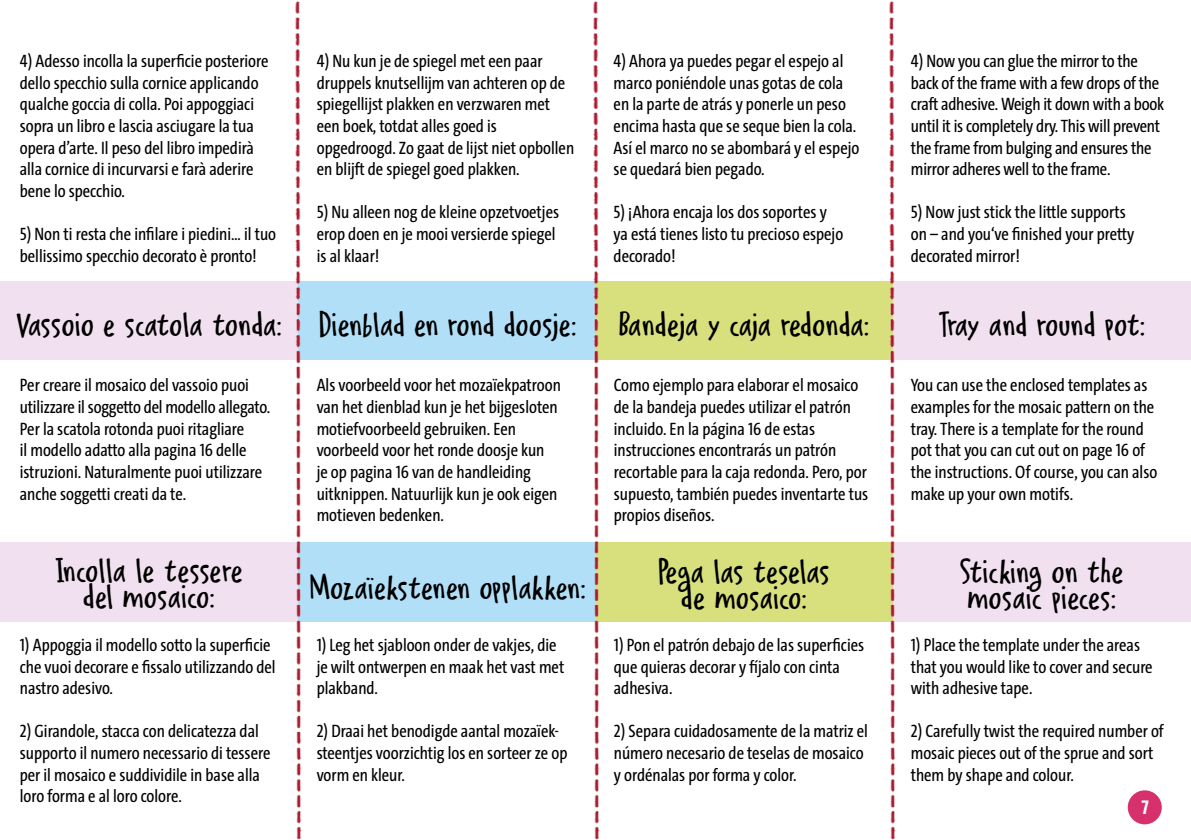
<style>
.page{position:relative;width:1191px;height:840px;background:#fff}
.page>*{position:absolute;margin:0;border:0;box-sizing:border-box;transform-origin:0 0}
.t1{font:36px/26px "Delivery Note";letter-spacing:.02em;color:#000;text-align:center}
.t2{font:700 20px "The Sans Cd LF7";color:#fff}
.t3{font:18px/21.6px "The Sans Cd LF5 Plain";color:#000}
</style>
<div class="page">
<div style="left:893px;top:281px;width:298px;height:78px;background:#f1e0ef"></div>
<div style="left:595px;top:281px;width:298px;height:78px;background:#d8e07d"></div>
<div style="left:298px;top:281px;width:297px;height:78px;background:#b1dff7"></div>
<div style="left:0;top:281px;width:298px;height:78px;background:#f1e0ef"></div>
<div style="left:893px;top:541px;width:298px;height:80px;background:#f1e0ef"></div>
<div style="left:595px;top:541px;width:298px;height:80px;background:#d8e07d"></div>
<div style="left:298px;top:541px;width:297px;height:80px;background:#b1dff7"></div>
<div style="left:0;top:541px;width:298px;height:80px;background:#f1e0ef"></div>
<img style="left:282px;top:1px;width:33px;height:838px">
<img style="left:580px;top:1px;width:33px;height:838px">
<img style="left:876px;top:1px;width:32px;height:838px">
<div style="left:1127px;top:789px;width:34px;height:34px;background:#d6316d;border-radius:50%"></div>
<p class="t3" style="left:20px;top:50px;width:250px">4) Adesso incolla la superficie posteriore dello specchio sulla cornice applicando qualche goccia di colla. Poi appoggiaci sopra un libro e lascia asciugare la tua opera d’arte. Il peso del libro impedirà alla cornice di incurvarsi e farà aderire bene lo specchio.</p>
<p class="t3" style="left:20px;top:222px;width:258px">5) Non ti resta che infilare i piedini… il tuo bellissimo specchio decorato è pronto!</p>
<p class="t3" style="left:317px;top:50px;width:259px">4) Nu kun je de spiegel met een paar druppels knutsellijm van achteren op de spiegellijst plakken en verzwaren met een boek, totdat alles goed is opgedroogd. Zo gaat de lijst niet opbollen en blijft de spiegel goed plakken.</p>
<p class="t3" style="left:317px;top:201px;width:244px">5) Nu alleen nog de kleine opzetvoetjes erop doen en je mooi versierde spiegel is al klaar!</p>
<p class="t3" style="left:613px;top:50px;width:247px">4) Ahora ya puedes pegar el espejo al marco poniéndole unas gotas de cola en la parte de atrás y ponerle un peso encima hasta que se seque bien la cola.<br>Así el marco no se abombará y el espejo se quedará bien pegado.</p>
<p class="t3" style="left:613px;top:201px;width:231px">5) ¡Ahora encaja los dos soportes y ya está tienes listo tu precioso espejo decorado!</p>
<p class="t3" style="left:911px;top:50px;width:255px">4) Now you can glue the mirror to the back of the frame with a few drops of the craft adhesive. Weigh it down with a book until it is completely dry. This will prevent the frame from bulging and ensures the mirror adheres well to the frame.</p>
<p class="t3" style="left:911px;top:201px;width:225px">5) Now just stick the little supports on – and you‘ve finished your pretty decorated mirror!</p>
<h1 class="t1" style="left:16px;top:312px;width:854px">Vassoio e scatola tonda: Dienblad en rond doosje: Bandeja y caja redonda:</h1>
<h1 class="t1" style="left:938px;top:312px;width:208px">Tray and round pot:</h1>
<p class="t3" style="left:20px;top:374px;width:252px">Per creare il mosaico del vassoio puoi utilizzare il soggetto del modello allegato.<br>Per la scatola rotonda puoi ritagliare<br>il modello adatto alla pagina 16 delle istruzioni. Naturalmente puoi utilizzare anche soggetti creati da te.</p>
<p class="t3" style="left:317px;top:374px;width:246px">Als voorbeeld voor het mozaïekpatroon van het dienblad kun je het bijgesloten motiefvoorbeeld gebruiken. Een voorbeeld voor het ronde doosje kun<br>je op pagina 16 van de handleiding uitknippen. Natuurlijk kun je ook eigen motieven bedenken.</p>
<p class="t3" style="left:614px;top:374px;width:256px">Como ejemplo para elaborar el mosaico de la bandeja puedes utilizar el patrón incluido. En la página 16 de estas instrucciones encontrarás un patrón recortable para la caja redonda. Pero, por supuesto, también puedes inventarte tus propios diseños.</p>
<p class="t3" style="left:910px;top:374px;width:248px">You can use the enclosed templates as examples for the mosaic pattern on the tray. There is a template for the round pot that you can cut out on page 16 of the instructions. Of course, you can also make up your own motifs.</p>
<h1 class="t1" style="left:55px;top:557px;width:189px">Incolla le tessere del mosaico:</h1>
<h1 class="t1" style="left:658px;top:558px;width:172px">Pega las teselas de mosaico:</h1>
<h1 class="t1" style="left:960px;top:558px;width:165px;text-align:left">Sticking on the mosaic pieces:</h1>
<h1 class="t1" style="left:310px;top:574px;width:277px">Mozaïekstenen opplakken:</h1>
<p class="t3" style="left:20px;top:633px;width:257px">1) Appoggia il modello sotto la superficie che vuoi decorare e fissalo utilizzando del nastro adesivo.</p>
<p class="t3" style="left:20px;top:719px;width:252px">2) Girandole, stacca con delicatezza dal supporto il numero necessario di tessere per il mosaico e suddividile in base alla loro forma e al loro colore.</p>
<p class="t3" style="left:317px;top:633px;width:249px">1) Leg het sjabloon onder de vakjes, die je wilt ontwerpen en maak het vast met plakband.</p>
<p class="t3" style="left:317px;top:719px;width:252px">2) Draai het benodigde aantal mozaïek&shy;steentjes voorzichtig los en sorteer ze op vorm en kleur.</p>
<p class="t3" style="left:614px;top:633px;width:252px">1) Pon el patrón debajo de las superficies que quieras decorar y fíjalo con cinta adhesiva.</p>
<p class="t3" style="left:614px;top:719px;width:256px">2) Separa cuidadosamente de la matriz el número necesario de teselas de mosaico y ordénalas por forma y color.</p>
<p class="t3" style="left:910px;top:633px;width:243px">1) Place the template under the areas that you would like to cover and secure with adhesive tape.</p>
<p class="t3" style="left:910px;top:719px;width:254px">2) Carefully twist the required number of mosaic pieces out of the sprue and sort them by shape and colour.</p>
<p class="t2" style="left:1141px;top:793px;width:9px">7</p>
</div>
